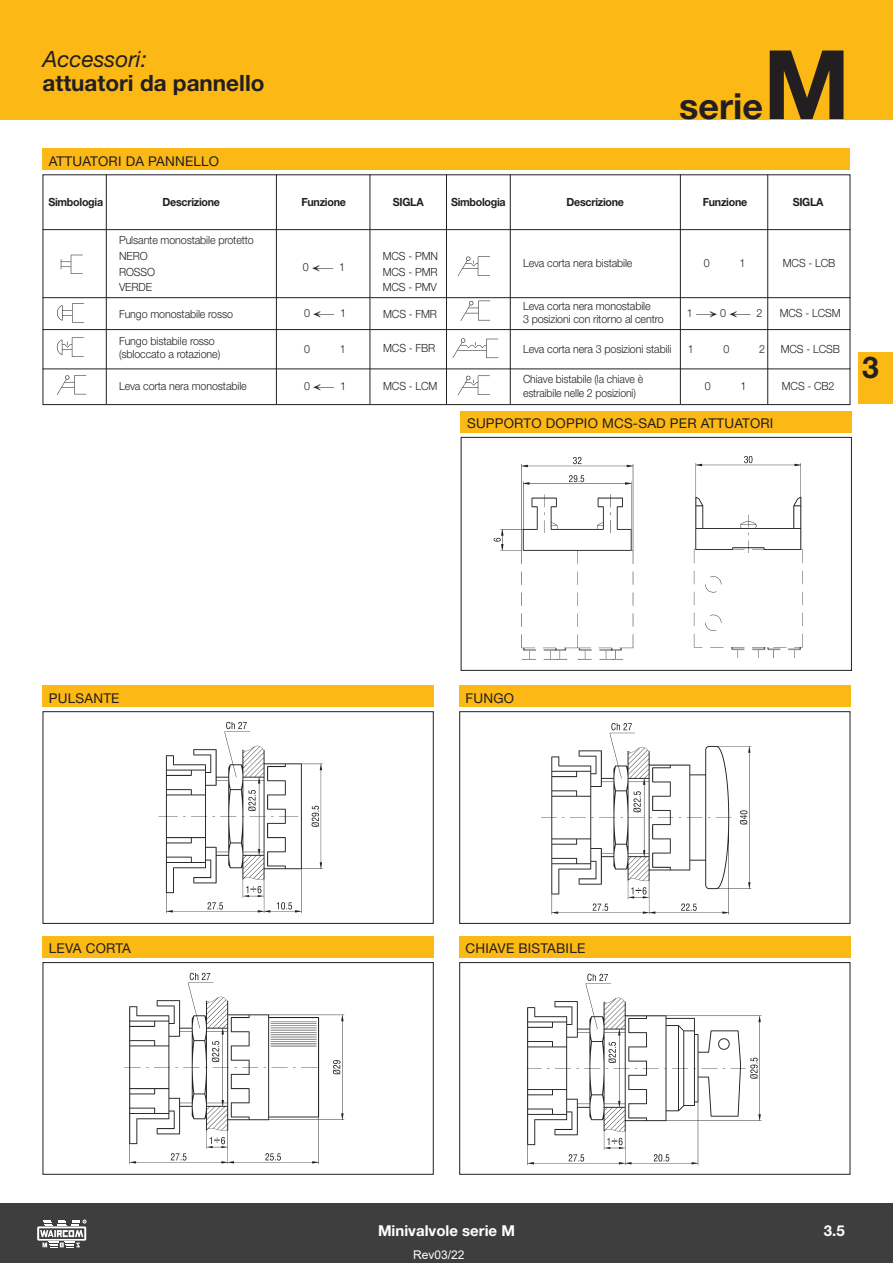
<style>
.page{position:relative;width:893px;height:1263px;background:#fff}
.page>*{position:absolute;margin:0;border:0;box-sizing:border-box;transform-origin:0 0}
.t1{font:700 96px "Helvetica Neue LT Std";color:#231f20}
.t2{font:700 36px "Helvetica Neue LT Std";color:#231f20}
.t3{font:700 30px "Helvetica Neue LT Std";color:#231f20}
.t4{font:700 22.5px "Helvetica Neue LT Std";color:#231f20}
.t5{font:italic 22.5px "Helvetica Neue LT Std";color:#231f20}
.t6{font:700 15px "Helvetica Neue LT Std";color:#fff}
.t7{font:13.5px "Helvetica Neue LT Std";letter-spacing:.015em;color:#231f20}
.t8{font:12px "Arial";color:#fff}
.t9{font:300 11.25px/13.5px "Helvetica Neue LT Std";letter-spacing:-.01em;color:#231f20;scale:.95 1}
.t10{font:700 11.25px "Helvetica Neue LT Std";letter-spacing:-.025em;color:#231f20;scale:.95 1}
.t11{font:300 11.25px/13.5px "Helvetica Neue LT Std";letter-spacing:-.01em;color:#231f20;scale:.93 1}
</style>
<div class="page">
<div style="left:0;top:1203px;width:893px;height:60px;background:#3e3e3f"></div>
<div style="left:0;top:0;width:893px;height:119px;background:#fcb814"></div>
<svg style="left:37px;top:1220px;width:49px;height:28px"></svg>
<div style="left:859px;top:353px;width:34px;height:51px;background:#fcb814"></div>
<div style="left:43px;top:174px;width:807px;height:231px;border:1px solid #231f20"></div>
<div style="left:43px;top:149px;width:807px;height:21px;background:#fcb814"></div>
<div style="left:43px;top:711px;width:391px;height:213px;border:1px solid #231f20"></div>
<div style="left:43px;top:686px;width:391px;height:21px;background:#fcb814"></div>
<div style="left:43px;top:962px;width:391px;height:213px;border:1px solid #231f20"></div>
<div style="left:43px;top:936px;width:391px;height:22px;background:#fcb814"></div>
<div style="left:459px;top:711px;width:391px;height:213px;border:1px solid #231f20"></div>
<div style="left:459px;top:686px;width:391px;height:21px;background:#fcb814"></div>
<div style="left:459px;top:962px;width:391px;height:213px;border:1px solid #231f20"></div>
<div style="left:459px;top:936px;width:391px;height:22px;background:#fcb814"></div>
<img style="left:60px;top:236px;width:46px;height:50px">
<img style="left:46px;top:298px;width:60px;height:33px">
<img style="left:56px;top:370px;width:50px;height:33px">
<hr style="left:106px;top:174px;width:1px;height:230px;background:#231f20">
<hr style="left:276px;top:174px;width:1px;height:230px;background:#231f20">
<hr style="left:370px;top:174px;width:1px;height:230px;background:#231f20">
<img style="left:457px;top:247px;width:53px;height:34px">
<img style="left:447px;top:296px;width:63px;height:33px">
<img style="left:452px;top:332px;width:58px;height:34px">
<img style="left:457px;top:370px;width:53px;height:33px">
<hr style="left:510px;top:174px;width:1px;height:230px;background:#231f20">
<hr style="left:680px;top:174px;width:1px;height:230px;background:#231f20">
<hr style="left:767px;top:174px;width:1px;height:230px;background:#231f20">
<hr style="left:43px;top:297px;width:807px;height:1px;background:#231f20">
<hr style="left:43px;top:329px;width:807px;height:1px;background:#231f20">
<hr style="left:43px;top:369px;width:807px;height:1px;background:#231f20">
<hr style="left:446px;top:174px;width:1px;height:230px;background:#231f20">
<hr style="left:43px;top:229px;width:807px;height:1px;background:#231f20">
<div style="left:461px;top:437px;width:391px;height:234px;border:1px solid #231f20"></div>
<div style="left:461px;top:411px;width:391px;height:22px;background:#fcb814"></div>
<img style="left:493px;top:457px;width:141px;height:202px">
<img style="left:693px;top:455px;width:110px;height:203px">
<img style="left:158px;top:721px;width:165px;height:193px">
<img style="left:124px;top:972px;width:221px;height:193px">
<img style="left:526px;top:973px;width:236px;height:192px">
<img style="left:541px;top:723px;width:211px;height:192px">
<h3 class="t5" style="left:43px;top:45px;width:106px">Accessori:</h3>
<h3 class="t4" style="left:43px;top:69px;width:224px">attuatori da pannello</h3>
<h1 class="t1" style="left:763px;top:25px;width:89px">M</h1>
<h2 class="t2" style="left:679px;top:84px;width:85px">serie</h2>
<p class="t7" style="left:49px;top:153px;width:172px">ATTUATORI DA PANNELLO</p>
<p class="t10" style="left:48px;top:195px;width:59px">Simbologia</p>
<p class="t10" style="left:163px;top:195px;width:62px">Descrizione</p>
<p class="t10" style="left:301px;top:195px;width:48px">Funzione</p>
<p class="t10" style="left:393px;top:195px;width:34px">SIGLA</p>
<p class="t9" style="left:119px;top:233px;width:143px">Pulsante monostabile protetto</p>
<p class="t9" style="left:303px;top:260px;width:46px">0 ←1</p>
<p class="t9" style="left:119px;top:307px;width:122px">Fungo monostabile rosso</p>
<p class="t9" style="left:304px;top:306px;width:46px">0 ←1</p>
<p class="t9" style="left:383px;top:307px;width:58px">MCS - FMR</p>
<p class="t9" style="left:119px;top:334px;width:108px">Fungo bistabile rosso (sbloccato a rotazione)</p>
<p class="t9" style="left:304px;top:342px;width:8px">0</p>
<p class="t9" style="left:340px;top:342px;width:8px">1</p>
<p class="t9" style="left:383px;top:341px;width:56px">MCS - FBR</p>
<p class="t9" style="left:119px;top:379px;width:136px">Leva corta nera monostabile</p>
<p class="t9" style="left:304px;top:379px;width:46px">0 ←1</p>
<p class="t9" style="left:383px;top:379px;width:59px">MCS - LCM</p>
<p class="t9" style="left:119px;top:248px;width:39px;line-height:15.6px">NERO<br>ROSSO<br>VERDE</p>
<p class="t9" style="left:383px;top:248px;width:60px;line-height:15.3px;text-align:justify">MCS - PMN MCS - PMR MCS - PMV</p>
<p class="t10" style="left:451px;top:195px;width:59px">Simbologia</p>
<p class="t10" style="left:567px;top:195px;width:62px">Descrizione</p>
<p class="t10" style="left:703px;top:195px;width:48px">Funzione</p>
<p class="t10" style="left:793px;top:195px;width:34px">SIGLA</p>
<p class="t9" style="left:523px;top:256px;width:117px">Leva corta nera bistabile</p>
<p class="t9" style="left:704px;top:256px;width:8px">0</p>
<p class="t9" style="left:739px;top:256px;width:8px">1</p>
<p class="t9" style="left:783px;top:256px;width:57px">MCS - LCB</p>
<p class="t9" style="left:523px;top:299px;width:150px">Leva corta nera monostabile<br>3 posizioni con ritorno al centro</p>
<p class="t9" style="left:687px;top:306px;width:81px">1 → 0 ←2</p>
<p class="t9" style="left:780px;top:306px;width:66px">MCS - LCSM</p>
<p class="t9" style="left:523px;top:342px;width:158px">Leva corta nera 3 posizioni stabili</p>
<p class="t9" style="left:688px;top:342px;width:8px">1</p>
<p class="t9" style="left:723px;top:342px;width:8px">0</p>
<p class="t9" style="left:759px;top:342px;width:8px">2</p>
<p class="t9" style="left:781px;top:342px;width:64px">MCS - LCSB</p>
<p class="t11" style="left:523px;top:372px;width:131px">Chiave bistabile (la chiave è estraibile nelle 2 posizioni)</p>
<p class="t9" style="left:705px;top:379px;width:8px">0</p>
<p class="t9" style="left:740px;top:379px;width:8px">1</p>
<p class="t9" style="left:782px;top:379px;width:57px">MCS - CB2</p>
<p class="t7" style="left:467px;top:415px;width:308px">SUPPORTO DOPPIO MCS-SAD PER ATTUATORI</p>
<h3 class="t3" style="left:862px;top:349px;width:18px">3</h3>
<p class="t7" style="left:49px;top:690px;width:72px">PULSANTE</p>
<p class="t7" style="left:49px;top:940px;width:83px">LEVA CORTA</p>
<p class="t7" style="left:466px;top:690px;width:50px">FUNGO</p>
<p class="t7" style="left:466px;top:940px;width:121px">CHIAVE BISTABILE</p>
<h3 class="t6" style="left:378px;top:1222px;width:138px">Minivalvole serie M</h3>
<p class="t8" style="left:413px;top:1248px;width:53px">Rev03/22</p>
<h3 class="t6" style="left:824px;top:1222px;width:22px">3.5</h3>
</div>
